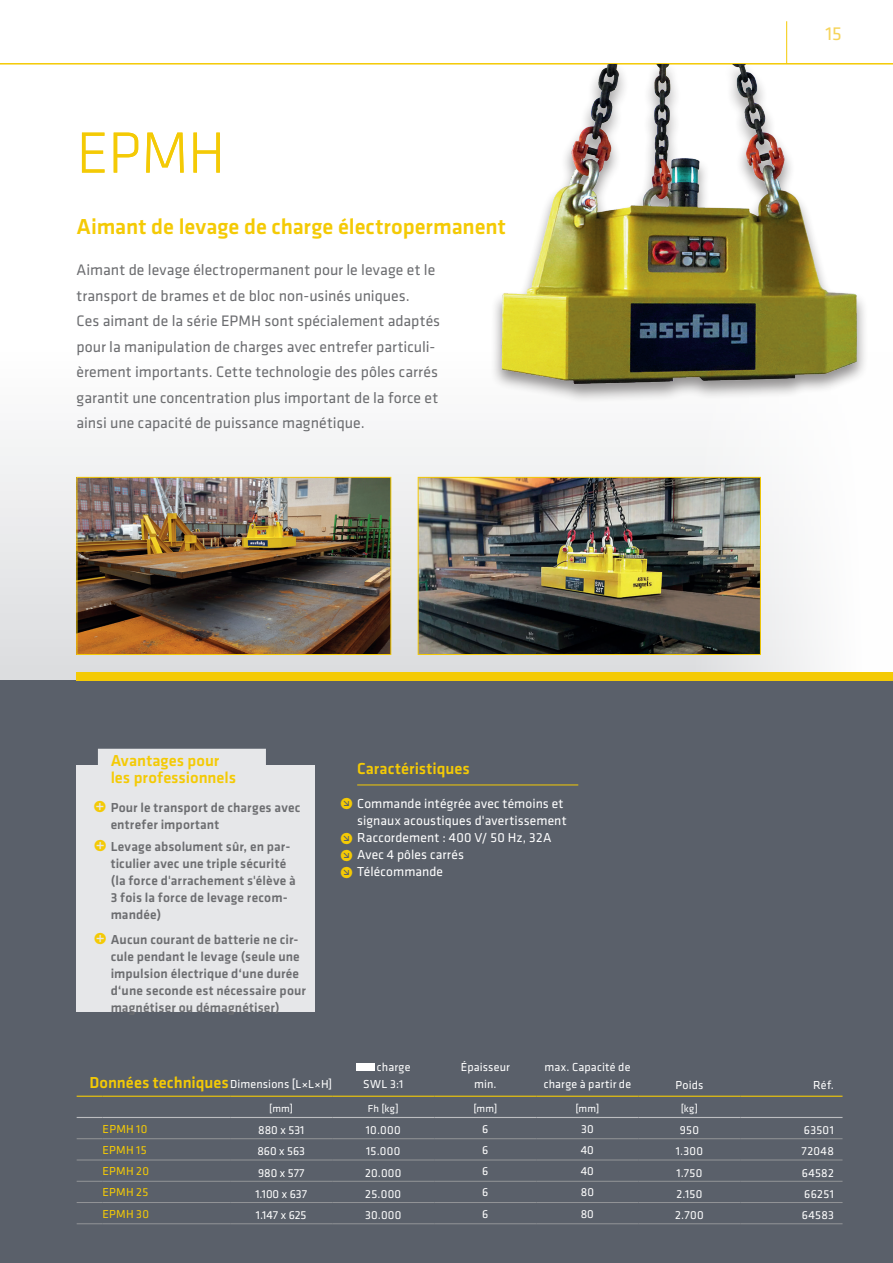
<style>
.page{position:relative;width:893px;height:1263px;background:#fff}
.page>*{position:absolute;margin:0;border:0;box-sizing:border-box;transform-origin:0 0}
.t1{font:300 60px "Klavika";color:#f4ca05}
.t2{font:500 22.5px "Klavika";letter-spacing:-.005em;color:#f4ca05}
.t3{font:19.5px "Klavika";color:#f6d45a}
.t4{font:500 16.5px/16.5px "Klavika";color:#f4ca05}
.t5{font:15.75px/25.5px "Klavika";color:#6c6d70}
.t6{font:500 13.5px/17px "Klavika";letter-spacing:.01em;color:#6c6d70}
.t7{font:13.5px "Klavika";letter-spacing:.01em;color:#fff}
.t8{font:12px/16.5px "Klavika";letter-spacing:.015em;color:#fff}
.t9{font:12px "Klavika";letter-spacing:.015em;color:#f4ca05}
.t10{font:10.5px "Klavika";letter-spacing:.015em;color:#fff}
.s1{font-size:16.5px;color:#f4ca05}
.s2{font-weight:400;font-size:12px;color:#fff}
</style>
<div class="page">
<svg style="left:0;top:439px;width:817px;height:241px"></svg>
<div style="left:0;top:680px;width:893px;height:583px;background:#5a606a"></div>
<div style="left:77px;top:672px;width:816px;height:8px;background:#f4ca05"></div>
<hr style="left:0;top:63px;width:893px;height:2px;background:#f4ca05">
<hr style="left:786px;top:21px;width:1px;height:43px;background:#f4ca05">
<div style="left:77px;top:765px;width:238px;height:247px;background:#e6e7e9"></div>
<div style="left:490px;top:61px;width:378px;height:342px;background:#231f20;opacity:.5"></div>
<img style="left:490px;top:65px;width:378px;height:325px">
<img style="left:79px;top:479px;width:310px;height:174px">
<div style="left:77px;top:477px;width:314px;height:178px;border:1px solid #f4ca05"></div>
<img style="left:420px;top:479px;width:339px;height:174px">
<div style="left:418px;top:477px;width:343px;height:178px;border:1px solid #f4ca05"></div>
<svg style="left:77px;top:1138px;width:26px;height:1px"></svg>
<hr style="left:103px;top:1138px;width:127px;height:1px;background:#939598">
<hr style="left:230px;top:1138px;width:102px;height:1px;background:#939598">
<hr style="left:332px;top:1138px;width:102px;height:1px;background:#939598">
<hr style="left:434px;top:1138px;width:102px;height:1px;background:#939598">
<hr style="left:536px;top:1138px;width:102px;height:1px;background:#939598">
<hr style="left:638px;top:1138px;width:102px;height:1px;background:#939598">
<hr style="left:740px;top:1138px;width:102px;height:1px;background:#939598">
<svg style="left:77px;top:1159px;width:26px;height:1px"></svg>
<hr style="left:103px;top:1159px;width:127px;height:1px;background:#939598">
<hr style="left:230px;top:1159px;width:102px;height:1px;background:#939598">
<hr style="left:332px;top:1159px;width:102px;height:1px;background:#939598">
<hr style="left:434px;top:1159px;width:102px;height:1px;background:#939598">
<hr style="left:536px;top:1159px;width:102px;height:1px;background:#939598">
<hr style="left:638px;top:1159px;width:102px;height:1px;background:#939598">
<hr style="left:740px;top:1159px;width:102px;height:1px;background:#939598">
<svg style="left:77px;top:1181px;width:26px;height:1px"></svg>
<hr style="left:103px;top:1181px;width:127px;height:1px;background:#939598">
<hr style="left:230px;top:1181px;width:102px;height:1px;background:#939598">
<hr style="left:332px;top:1181px;width:102px;height:1px;background:#939598">
<hr style="left:434px;top:1181px;width:102px;height:1px;background:#939598">
<hr style="left:536px;top:1181px;width:102px;height:1px;background:#939598">
<hr style="left:638px;top:1181px;width:102px;height:1px;background:#939598">
<hr style="left:740px;top:1181px;width:102px;height:1px;background:#939598">
<svg style="left:77px;top:1202px;width:26px;height:1px"></svg>
<hr style="left:103px;top:1202px;width:127px;height:1px;background:#939598">
<hr style="left:230px;top:1202px;width:102px;height:1px;background:#939598">
<hr style="left:332px;top:1202px;width:102px;height:1px;background:#939598">
<hr style="left:434px;top:1202px;width:102px;height:1px;background:#939598">
<hr style="left:536px;top:1202px;width:102px;height:1px;background:#939598">
<hr style="left:638px;top:1202px;width:102px;height:1px;background:#939598">
<hr style="left:740px;top:1202px;width:102px;height:1px;background:#939598">
<svg style="left:77px;top:1223px;width:26px;height:1px"></svg>
<hr style="left:103px;top:1223px;width:127px;height:1px;background:#939598">
<hr style="left:230px;top:1223px;width:102px;height:1px;background:#939598">
<hr style="left:332px;top:1223px;width:102px;height:1px;background:#939598">
<hr style="left:434px;top:1223px;width:102px;height:1px;background:#939598">
<hr style="left:536px;top:1223px;width:102px;height:1px;background:#939598">
<hr style="left:638px;top:1223px;width:102px;height:1px;background:#939598">
<hr style="left:740px;top:1223px;width:102px;height:1px;background:#939598">
<svg style="left:77px;top:1096px;width:26px;height:1px"></svg>
<hr style="left:103px;top:1096px;width:127px;height:1px;background:#f4ca05">
<hr style="left:230px;top:1096px;width:102px;height:1px;background:#f4ca05">
<hr style="left:332px;top:1096px;width:102px;height:1px;background:#f4ca05">
<hr style="left:434px;top:1096px;width:102px;height:1px;background:#f4ca05">
<hr style="left:536px;top:1096px;width:102px;height:1px;background:#f4ca05">
<hr style="left:638px;top:1096px;width:102px;height:1px;background:#f4ca05">
<hr style="left:740px;top:1096px;width:102px;height:1px;background:#f4ca05">
<svg style="left:77px;top:1117px;width:26px;height:1px"></svg>
<hr style="left:103px;top:1117px;width:127px;height:1px;background:#bcbdc0">
<hr style="left:230px;top:1117px;width:102px;height:1px;background:#bcbdc0">
<hr style="left:332px;top:1117px;width:102px;height:1px;background:#bcbdc0">
<hr style="left:434px;top:1117px;width:102px;height:1px;background:#bcbdc0">
<hr style="left:536px;top:1117px;width:102px;height:1px;background:#bcbdc0">
<hr style="left:638px;top:1117px;width:102px;height:1px;background:#bcbdc0">
<hr style="left:740px;top:1117px;width:102px;height:1px;background:#bcbdc0">
<div style="left:356px;top:1063px;width:18px;height:8px;background:#fff"></div>
<div style="left:98px;top:749px;width:168px;height:24px;background:#e6e7e9"></div>
<hr style="left:357px;top:784px;width:221px;height:1px;background:#f4ca05">
<h1 class="t1" style="left:77px;top:117px;width:150px">EPMH</h1>
<h2 class="t2" style="left:77px;top:211px;width:431px">Aimant de levage de charge électropermanent</h2>
<p class="t5" style="left:77px;top:257px;width:365px">Aimant de levage électropermanent pour le levage et le transport de brames et de bloc non-usinés uniques.<br>Ces aimant de la série EPMH sont spécialement adaptés pour la manipulation de charges avec entrefer particuli&shy;èrement importants. Cette technologie des pôles carrés garantit une concentration plus important de la force et ainsi une capacité de puissance magnétique.</p>
<p class="t3" style="left:826px;top:21px;width:18px">15</p>
<p class="t4" style="left:111px;top:752px;width:127px">Avantages pour les professionnels</p>
<p class="t6" style="left:111px;top:799px;width:191px;line-height:16.5px;text-indent:-17px"><span class="s1">˭</span> Pour le transport de charges avec entrefer important</p>
<p class="t6" style="left:111px;top:837px;width:187px;text-indent:-17px"><span class="s1">˭</span> Levage absolument sûr, en par&shy;ticulier avec une triple sécurité (la force d'arrachement s'élève à<br>3 fois la force de levage recom&shy;mandée)</p>
<p class="t6" style="left:111px;top:931px;width:197px;text-indent:-17px"><span class="s1">˭</span> Aucun courant de batterie ne cir&shy;cule pendant le levage (seule une impulsion électrique d‘une durée d‘une seconde est nécessaire pour magnétiser ou démagnétiser)</p>
<p class="t4" style="left:357px;top:760px;width:114px">Caractéristiques</p>
<p class="t7" style="left:340px;top:795px;width:225px"><span class="s1">ˠ</span> Commande intégrée avec témoins et</p>
<p class="t7" style="left:357px;top:812px;width:211px">signaux acoustiques d'avertissement</p>
<p class="t7" style="left:340px;top:829px;width:213px"><span class="s1">ˠ</span> Raccordement : 400 V/ 50 Hz, 32A</p>
<p class="t7" style="left:340px;top:846px;width:125px"><span class="s1">ˠ</span> Avec 4 pôles carrés</p>
<p class="t7" style="left:340px;top:863px;width:104px"><span class="s1">ˠ</span> Télécommande</p>
<p class="t4" style="left:89px;top:1073px;width:244px">Données techniques<span class="s2">Dimensions [L×L×H]</span></p>
<p class="t8" style="left:363px;top:1058px;width:49px;text-indent:14px">charge<br>SWL 3:1</p>
<p class="t8" style="left:461px;top:1058px;width:50px;text-align:center">Épaisseur min.</p>
<p class="t8" style="left:544px;top:1058px;width:89px">max. Capacité de charge à partir de</p>
<p class="t8" style="left:675px;top:1076px;width:29px">Poids</p>
<p class="t8" style="left:813px;top:1076px;width:22px">Réf.</p>
<p class="t10" style="left:269px;top:1101px;width:25px">[mm]</p>
<p class="t10" style="left:368px;top:1101px;width:33px">Fh [kg]</p>
<p class="t10" style="left:473px;top:1101px;width:25px">[mm]</p>
<p class="t10" style="left:575px;top:1101px;width:25px">[mm]</p>
<p class="t10" style="left:681px;top:1101px;width:19px">[kg]</p>
<p class="t9" style="left:103px;top:1121px;width:46px">EPMH 10</p>
<p class="t8" style="left:258px;top:1121px;width:48px">880 x 531</p>
<p class="t8" style="left:366px;top:1121px;width:36px">10.000</p>
<p class="t8" style="left:482px;top:1120px;width:8px">6</p>
<p class="t8" style="left:581px;top:1120px;width:14px">30</p>
<p class="t8" style="left:680px;top:1121px;width:21px">950</p>
<p class="t8" style="left:804px;top:1121px;width:32px">63501</p>
<p class="t9" style="left:103px;top:1142px;width:46px">EPMH 15</p>
<p class="t8" style="left:257px;top:1143px;width:49px">860 x 563</p>
<p class="t8" style="left:366px;top:1143px;width:36px">15.000</p>
<p class="t8" style="left:482px;top:1141px;width:8px">6</p>
<p class="t8" style="left:581px;top:1141px;width:15px">40</p>
<p class="t8" style="left:676px;top:1143px;width:29px">1.300</p>
<p class="t8" style="left:801px;top:1143px;width:34px">72048</p>
<p class="t9" style="left:103px;top:1163px;width:48px">EPMH 20</p>
<p class="t8" style="left:258px;top:1164px;width:48px">980 x 577</p>
<p class="t8" style="left:365px;top:1164px;width:38px">20.000</p>
<p class="t8" style="left:482px;top:1162px;width:8px">6</p>
<p class="t8" style="left:581px;top:1162px;width:15px">40</p>
<p class="t8" style="left:676px;top:1164px;width:28px">1.750</p>
<p class="t8" style="left:802px;top:1164px;width:34px">64582</p>
<p class="t9" style="left:103px;top:1184px;width:47px">EPMH 25</p>
<p class="t8" style="left:255px;top:1185px;width:53px">1.100 x 637</p>
<p class="t8" style="left:365px;top:1185px;width:37px">25.000</p>
<p class="t8" style="left:482px;top:1184px;width:8px">6</p>
<p class="t8" style="left:581px;top:1184px;width:15px">80</p>
<p class="t8" style="left:676px;top:1185px;width:27px">2.150</p>
<p class="t8" style="left:804px;top:1185px;width:31px">66251</p>
<p class="t9" style="left:103px;top:1206px;width:48px">EPMH 30</p>
<p class="t8" style="left:256px;top:1206px;width:52px">1.147 x 625</p>
<p class="t8" style="left:365px;top:1206px;width:38px">30.000</p>
<p class="t8" style="left:482px;top:1205px;width:8px">6</p>
<p class="t8" style="left:581px;top:1205px;width:15px">80</p>
<p class="t8" style="left:675px;top:1206px;width:30px">2.700</p>
<p class="t8" style="left:802px;top:1206px;width:34px">64583</p>
</div>
